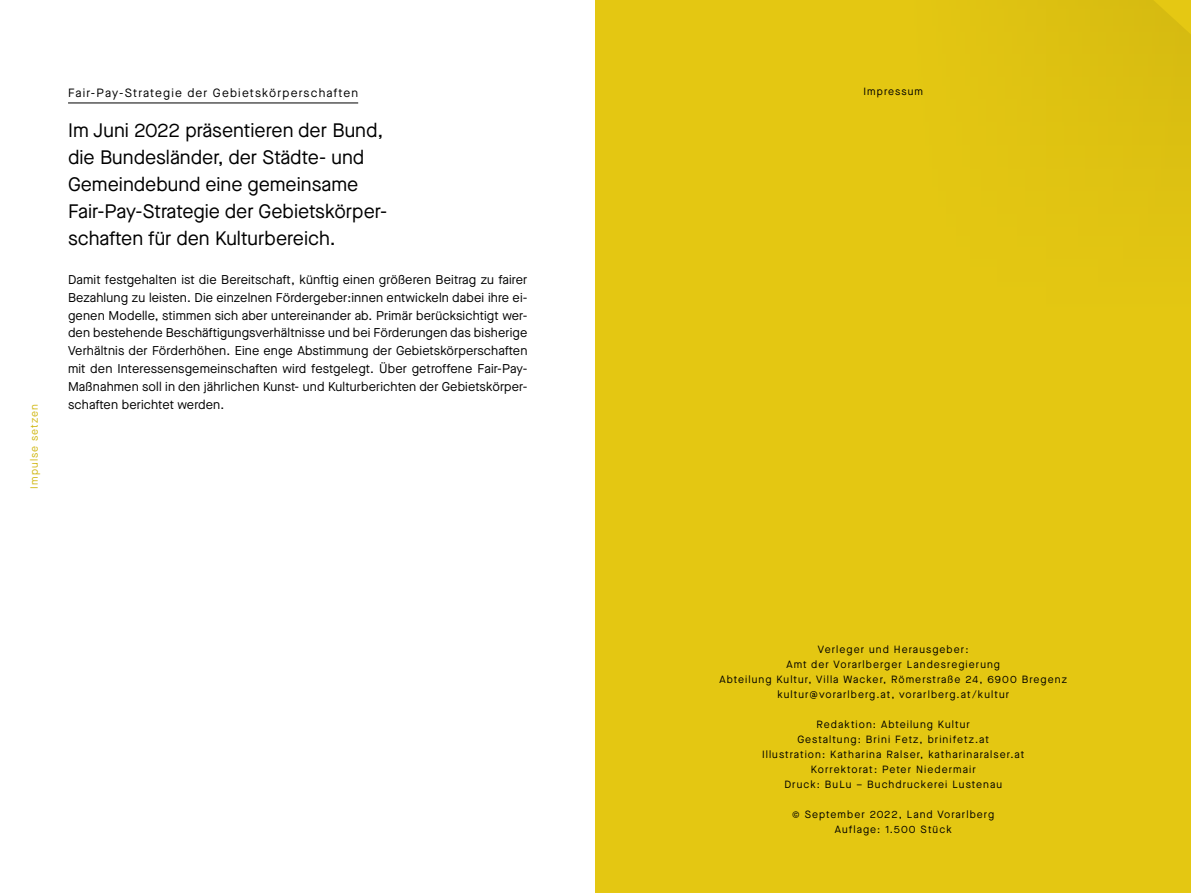
<style>
.page{position:relative;width:1191px;height:893px;background:#fff}
.page>*{position:absolute;margin:0;border:0;box-sizing:border-box;transform-origin:0 0}
.t1{font:19.5px/27px "Maison Neue";color:#000}
.t2{font:12.75px/17.9px "Maison Neue";letter-spacing:.01em;color:#000;text-align:justify}
.t3{font:12px "Maison Neue";letter-spacing:.1em;color:#000}
.t4{font:10.5px/15px "Maison Neue";letter-spacing:.1em;color:#000;text-align:center}
.t5{font:10.5px "Maison Neue";letter-spacing:.1em;color:#d0b713}
</style>
<div class="page">
<hr style="left:68px;top:103px;width:290px;height:1px;background:#000">
<div style="left:595px;top:0;width:596px;height:893px;background:#e4c712"></div>
<p class="t5" style="left:27px;top:489px;width:86px;rotate:-90deg">Impulse setzen</p>
<p class="t3" style="left:68px;top:85px;width:292px">Fair-Pay-Strategie der Gebietskörperschaften</p>
<h1 class="t1" style="left:68px;top:116px;width:320px">Im Juni 2022 präsentieren der Bund, die Bundesländer, der Städte- und Gemeindebund eine gemeinsame Fair-Pay-Strategie der Gebietskörper&shy;schaften für den Kulturbereich.</h1>
<p class="t2" style="left:68px;top:270px;width:461px">Damit festgehalten ist die Bereitschaft, künftig einen größeren Beitrag zu fairer Bezahlung zu leisten. Die einzelnen Fördergeber:innen entwickeln dabei ihre ei&shy;genen Modelle, stimmen sich aber untereinander ab. Primär berücksichtigt wer&shy;den bestehende Beschäftigungsverhältnisse und bei Förderungen das bisherige Verhältnis der Förderhöhen. Eine enge Abstimmung der Gebietskörperschaften mit den Interessensgemeinschaften wird festgelegt. Über getroffene Fair-Pay-Maßnahmen soll in den jährlichen Kunst- und Kulturberichten der Gebietskörper&shy;schaften berichtet werden.</p>
<p class="t4" style="left:863px;top:84px;width:61px">Impressum</p>
<p class="t4" style="left:719px;top:642px;width:349px">Verleger und Herausgeber:<br>Amt der Vorarlberger Landesregierung<br>Abteilung Kultur, Villa Wacker, Römerstraße 24, 6900 Bregenz kultur@vorarlberg.at, vorarlberg.at/kultur</p>
<p class="t4" style="left:762px;top:717px;width:264px">Redaktion: Abteilung Kultur<br>Gestaltung: Brini Fetz, brinifetz.at<br>Illustration: Katharina Ralser, katharinaralser.at Korrektorat: Peter Niedermair<br>Druck: BuLu – Buchdruckerei Lustenau</p>
<p class="t4" style="left:792px;top:807px;width:203px">© September 2022, Land Vorarlberg<br>Auflage: 1.500 Stück</p>
</div>
